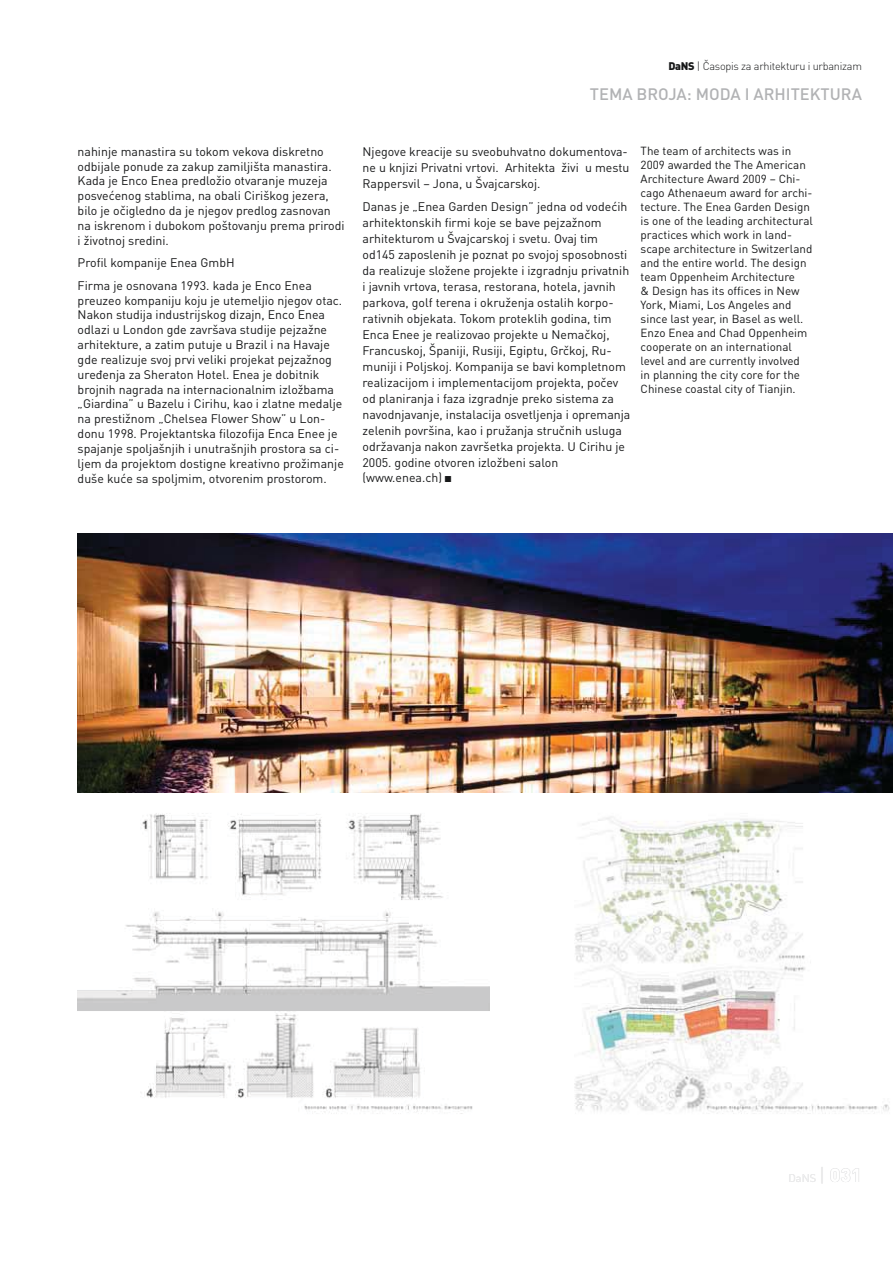
<style>
.page{position:relative;width:893px;height:1263px;background:#fff}
.page>*{position:absolute;margin:0;border:0;box-sizing:border-box;transform-origin:0 0}
.t1{font:500 16.5px "DIN Pro";color:#b1b2b4}
.t2{font:12.3px/15.9px "DIN Pro";color:#171819}
.t3{font:11.7px/14px "DIN Pro";color:#171819}
.t4{font:300 10.95px "DIN Pro";letter-spacing:-.025em;color:#171819}
.s1{font-weight:900}
</style>
<div class="page">
<img style="left:78px;top:533px;width:814px;height:259px">
<img style="left:78px;top:813px;width:411px;height:301px">
<img style="left:574px;top:816px;width:316px;height:298px">
<p class="t2" style="left:78px;top:145px;width:268px;line-height:14.9px">nahinje manastira su tokom vekova diskretno odbijale ponude za zakup zamiljišta manastira.<br>Kada je Enco Enea predložio otvaranje muzeja posvećenog stablima, na obali Ciriškog jezera, bilo je očigledno da je njegov predlog zasnovan na iskrenom i dubokom poštovanju prema prirodi i životnoj sredini.</p>
<p class="t2" style="left:78px;top:253px;width:236px;line-height:22.6px">Profil kompanije Enea GmbH<br>Firma je osnovana 1993. kada je Enco Enea</p>
<p class="t2" style="left:78px;top:294px;width:268px;line-height:14.9px">preuzeo kompaniju koju je utemeljio njegov otac.<br>Nakon studija industrijskog dizajn, Enco Enea odlazi u London gde završava studije pejzažne arhitekture, a zatim putuje u Brazil i na Havaje gde realizuje svoj prvi veliki projekat pejzažnog uređenja za Sheraton Hotel. Enea je dobitnik brojnih nagrada na internacionalnim izložbama „Giardina” u Bazelu i Cirihu, kao i zlatne medalje na prestižnom „Chelsea Flower Show” u Lon&shy;donu 1998. Projektantska filozofija Enca Enee je spajanje spoljašnjih i unutrašnjih prostora sa ci&shy;ljem da projektom dostigne kreativno prožimanje duše kuće sa spoljmim, otvorenim prostorom.</p>
<p class="t4" style="left:668px;top:60px;width:195px"><span class="s1">DaNS</span> | Časopis za arhitekturu i urbanizam</p>
<h1 class="t1" style="left:590px;top:85px;width:273px">TEMA BROJA: MODA I ARHITEKTURA</h1>
<p class="t2" style="left:362px;top:145px;width:268px">Njegove kreacije su sveobuhvatno dokumentova&shy;ne u knjizi Privatni vrtovi. Arhitekta živi u mestu<br>Rappersvil – Jona, u Švajcarskoj.</p>
<p class="t2" style="left:362px;top:200px;width:269px">Danas je „Enea Garden Design” jedna od vodećih arhitektonskih firmi koje se bave pejzažnom arhitekturom u Švajcarskoj i svetu. Ovaj tim od145 zaposlenih je poznat po svojoj sposobnosti da realizuje složene projekte i izgradnju privatnih i javnih vrtova, terasa, restorana, hotela, javnih parkova, golf terena i okruženja ostalih korpo&shy;rativnih objekata. Tokom proteklih godina, tim Enca Enee je realizovao projekte u Nemačkoj, Francuskoj, Španiji, Rusiji, Egiptu, Grčkoj, Ru&shy;muniji i Poljskoj. Kompanija se bavi kompletnom realizacijom i implementacijom projekta, počev od planiranja i faza izgradnje preko sistema za navodnjavanje, instalacija osvetljenja i opremanja zelenih površina, kao i pružanja stručnih usluga održavanja nakon završetka projekta. U Cirihu je 2005. godine otvoren izložbeni salon (www.enea.ch)</p>
<p class="t3" style="left:640px;top:145px;width:174px">The team of architects was in<br>2009 awarded the The American<br>Architecture Award 2009 – Chi&shy;cago Athenaeum award for archi&shy;tecture. The Enea Garden Design is one of the leading architectural practices which work in land&shy;scape architecture in Switzerland and the entire world. The design team Oppenheim Architecture<br>&amp; Design has its offices in New<br>York, Miami, Los Angeles and since last year, in Basel as well.<br>Enzo Enea and Chad Oppenheim cooperate on an international level and are currently involved<br>in planning the city core for the<br>Chinese coastal city of Tianjin.</p>
</div>
